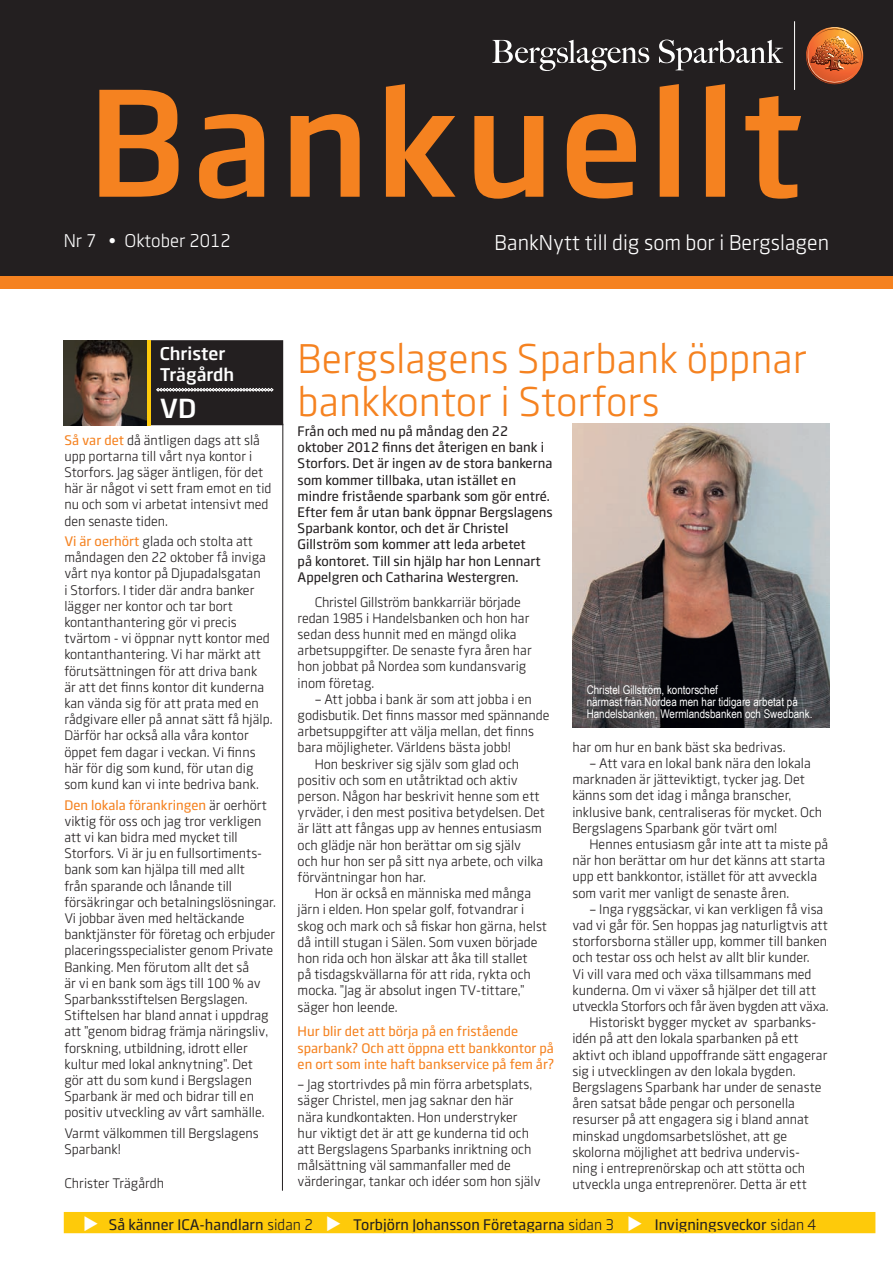
<style>
.page{position:relative;width:893px;height:1263px;background:#fff}
.page>*{position:absolute;margin:0;border:0;box-sizing:border-box;transform-origin:0 0}
.t1{font:700 150px "Swedbank Sans";letter-spacing:.04em;color:#f58220}
.Bankuellt{font:40.5px/43.2px "Swedbank Sans";color:#f58220}
.t2{font:700 27px "Swedbank Sans";color:#fff}
.t3{font:21px "Swedbank Sans";color:#fff}
.t4{font:700 18px "Swedbank Sans";color:#fff}
.t5{font:18px "Swedbank Sans";color:#fff}
.t6{font:500 15px "Swedbank Sans";color:#231f20}
.Bankuellt-2{font:13.5px/16.2px "Swedbank Sans";color:#231f20}
.Bankuellt-3{font:500 13.5px/16.2px "Swedbank Sans";color:#231f20}
.Bankuellt-4{font:500 13.5px/16.2px "Swedbank Sans";color:#f58220}
.Bankuellt-5{font:12px/12px "Arial Narrow";color:#fff}
.s1{font-weight:500;color:#f58220}
.s2{color:#fff}
.s3{font-weight:400}
</style>
<div class="page">
<div style="left:0;top:0;width:893px;height:276px;background:#231f20"></div>
<hr style="left:794px;top:21px;width:1px;height:69px;background:#fff">
<svg style="left:492px;top:40px;width:157px;height:31px"></svg>
<svg style="left:659px;top:40px;width:124px;height:30px"></svg>
<img style="left:807px;top:27px;width:57px;height:58px">
<div style="left:0;top:276px;width:893px;height:13px;background:#f58220"></div>
<div style="left:151px;top:341px;width:131px;height:83px;background:#231f20"></div>
<div style="left:150px;top:340px;width:133px;height:85px;border:2px solid #231f20"></div>
<svg style="left:146px;top:340px;width:5px;height:85px"></svg>
<img style="left:64px;top:340px;width:82px;height:85px">
<svg style="left:151px;top:387px;width:122px;height:4px"></svg>
<hr style="left:282px;top:424px;width:1px;height:767px;background:#231f20">
<div style="left:65px;top:1213px;width:810px;height:19px;background:#feca0a"></div>
<div style="left:64px;top:1212px;width:811px;height:21px;border:2px solid #feca0a"></div>
<img style="left:572px;top:424px;width:257px;height:304px">
<p class="t1" style="left:89px;top:55px;width:716px">Bankuellt</p>
<p class="t3" style="left:494px;top:230px;width:336px">BankNytt till dig som bor i Bergslagen</p>
<p class="t5" style="left:64px;top:230px;width:168px">Nr 7 • Oktober 2012</p>
<p class="t4" style="left:160px;top:343px;width:67px">Christer</p>
<p class="t4" style="left:160px;top:364px;width:76px">Trägårdh</p>
<p class="t2" style="left:160px;top:392px;width:38px">VD</p>
<p class="Bankuellt-2" style="left:64px;top:432px;width:209px"><span class="s1">Så var det</span> då äntligen dags att slå upp portarna till vårt nya kontor i<br>Storfors. Jag säger äntligen, för det här är något vi sett fram emot en tid nu och som vi arbetat intensivt med den senaste tiden.</p>
<p class="Bankuellt-2" style="left:64px;top:533px;width:210px"><span class="s1">Vi är oerhört</span> glada och stolta att måndagen den 22 oktober få inviga vårt nya kontor på Djupadalsgatan<br>i Storfors. I tider där andra banker lägger ner kontor och tar bort kontanthantering gör vi precis tvärtom - vi öppnar nytt kontor med kontanthantering. Vi har märkt att förutsättningen för att driva bank<br>är att det finns kontor dit kunderna kan vända sig för att prata med en rådgivare eller på annat sätt få hjälp.<br>Därför har också alla våra kontor öppet fem dagar i veckan. Vi finns här för dig som kund, för utan dig som kund kan vi inte bedriva bank.</p>
<p class="Bankuellt-2" style="left:64px;top:796px;width:213px"><span class="s1">Den lokala förankringen</span> är oerhört viktig för oss och jag tror verkligen att vi kan bidra med mycket till Storfors. Vi är ju en fullsortiments&shy;bank som kan hjälpa till med allt<br>från sparande och lånande till försäkringar och betalningslösningar.<br>Vi jobbar även med heltäckande banktjänster för företag och erbjuder placeringsspecialister genom Private Banking. Men förutom allt det så<br>är vi en bank som ägs till 100 % av Sparbanksstiftelsen Bergslagen.<br>Stiftelsen har bland annat i uppdrag att ”genom bidrag främja näringsliv, forskning, utbildning, idrott eller kultur med lokal anknytning”. Det gör att du som kund i Bergslagen Sparbank är med och bidrar till en positiv utveckling av vårt samhälle.</p>
<p class="Bankuellt-2" style="left:64px;top:1125px;width:196px">Varmt välkommen till Bergslagens<br>Sparbank!</p>
<p class="Bankuellt-2" style="left:64px;top:1175px;width:101px">Christer Trägårdh</p>
<p class="Bankuellt" style="left:298px;top:336px;width:511px">Bergslagens Sparbank öppnar bankkontor i Storfors</p>
<p class="Bankuellt-3" style="left:298px;top:423px;width:257px">Från och med nu på måndag den 22 oktober 2012 finns det återigen en bank i Storfors. Det är ingen av de stora bankerna som kommer tillbaka, utan istället en mindre fristående sparbank som gör entré.<br>Efter fem år utan bank öppnar Bergslagens Sparbank kontor, och det är Christel Gillström som kommer att leda arbetet<br>på kontoret. Till sin hjälp har hon Lennart Appelgren och Catharina Westergren.</p>
<p class="Bankuellt-2" style="left:298px;top:594px;width:236px;text-indent:17px">Christel Gillström bankkarriär började redan 1985 i Handelsbanken och hon har sedan dess hunnit med en mängd olika arbetsuppgifter. De senaste fyra åren har hon jobbat på Nordea som kundansvarig inom företag.</p>
<p class="Bankuellt-2" style="left:298px;top:691px;width:253px;text-indent:17px">– Att jobba i bank är som att jobba i en godisbutik. Det finns massor med spännande arbetsuppgifter att välja mellan, det finns bara möjligheter. Världens bästa jobb!</p>
<p class="Bankuellt-2" style="left:298px;top:756px;width:249px;text-indent:17px">Hon beskriver sig själv som glad och positiv och som en utåtriktad och aktiv person. Någon har beskrivit henne som ett yrväder, i den mest positiva betydelsen. Det är lätt att fångas upp av hennes entusiasm och glädje när hon berättar om sig själv<br>och hur hon ser på sitt nya arbete, och vilka förväntningar hon har.</p>
<p class="Bankuellt-2" style="left:298px;top:885px;width:251px;text-indent:17px">Hon är också en människa med många järn i elden. Hon spelar golf, fotvandrar i skog och mark och så fiskar hon gärna, helst då intill stugan i Sälen. Som vuxen började hon rida och hon älskar att åka till stallet<br>på tisdagskvällarna för att rida, rykta och mocka. ”Jag är absolut ingen TV-tittare,” säger hon leende.</p>
<p class="Bankuellt-4" style="left:298px;top:1023px;width:258px">Hur blir det att börja på en fristående sparbank? Och att öppna ett bankkontor på en ort som inte haft bankservice på fem år?</p>
<p class="Bankuellt-2" style="left:298px;top:1076px;width:245px">– Jag stortrivdes på min förra arbetsplats, säger Christel, men jag saknar den här nära kundkontakten. Hon understryker<br>hur viktigt det är att ge kunderna tid och att Bergslagens Sparbanks inriktning och målsättning väl sammanfaller med de värderingar, tankar och idéer som hon själv</p>
<p class="Bankuellt-5" style="left:587px;top:683px;width:227px">Christel Gillström, kontorschef<br>närmast från Nordea men har tidigare arbetat på<br>Handelsbanken, Wermlandsbanken och Swedbank.</p>
<p class="Bankuellt-2" style="left:572px;top:739px;width:215px">har om hur en bank bäst ska bedrivas.</p>
<p class="Bankuellt-2" style="left:572px;top:755px;width:251px;text-indent:17px">– Att vara en lokal bank nära den lokala marknaden är jätteviktigt, tycker jag. Det känns som det idag i många branscher, inklusive bank, centraliseras för mycket. Och Bergslagens Sparbank gör tvärt om!</p>
<p class="Bankuellt-2" style="left:572px;top:836px;width:257px;text-indent:17px">Hennes entusiasm går inte att ta miste på när hon berättar om hur det känns att starta upp ett bankkontor, istället för att avveckla som varit mer vanligt de senaste åren.</p>
<p class="Bankuellt-2" style="left:572px;top:901px;width:258px;text-indent:17px">– Inga ryggsäckar, vi kan verkligen få visa vad vi går för. Sen hoppas jag naturligtvis att storforsborna ställer upp, kommer till banken och testar oss och helst av allt blir kunder.<br>Vi vill vara med och växa tillsammans med kunderna. Om vi växer så hjälper det till att utveckla Storfors och får även bygden att växa.</p>
<p class="Bankuellt-2" style="left:572px;top:1014px;width:257px;text-indent:17px">Historiskt bygger mycket av sparbanks&shy;idén på att den lokala sparbanken på ett aktivt och ibland uppoffrande sätt engagerar sig i utvecklingen av den lokala bygden.<br>Bergslagens Sparbank har under de senaste åren satsat både pengar och personella resurser på att engagera sig i bland annat minskad ungdomsarbetslöshet, att ge skolorna möjlighet att bedriva undervis&shy;ning i entreprenörskap och att stötta och utveckla unga entreprenörer. Detta är ett</p>
<p class="t6" style="left:83px;top:1215px;width:734px"><span class="s2">◆</span> Så känner ICA-handlarn <span class="s3">sidan 2</span> <span class="s2">◆</span> Torbjörn Johansson Företagarna <span class="s3">sidan 3</span> <span class="s2">◆</span> Invigningsveckor <span class="s3">sidan 4</span></p>
</div>
